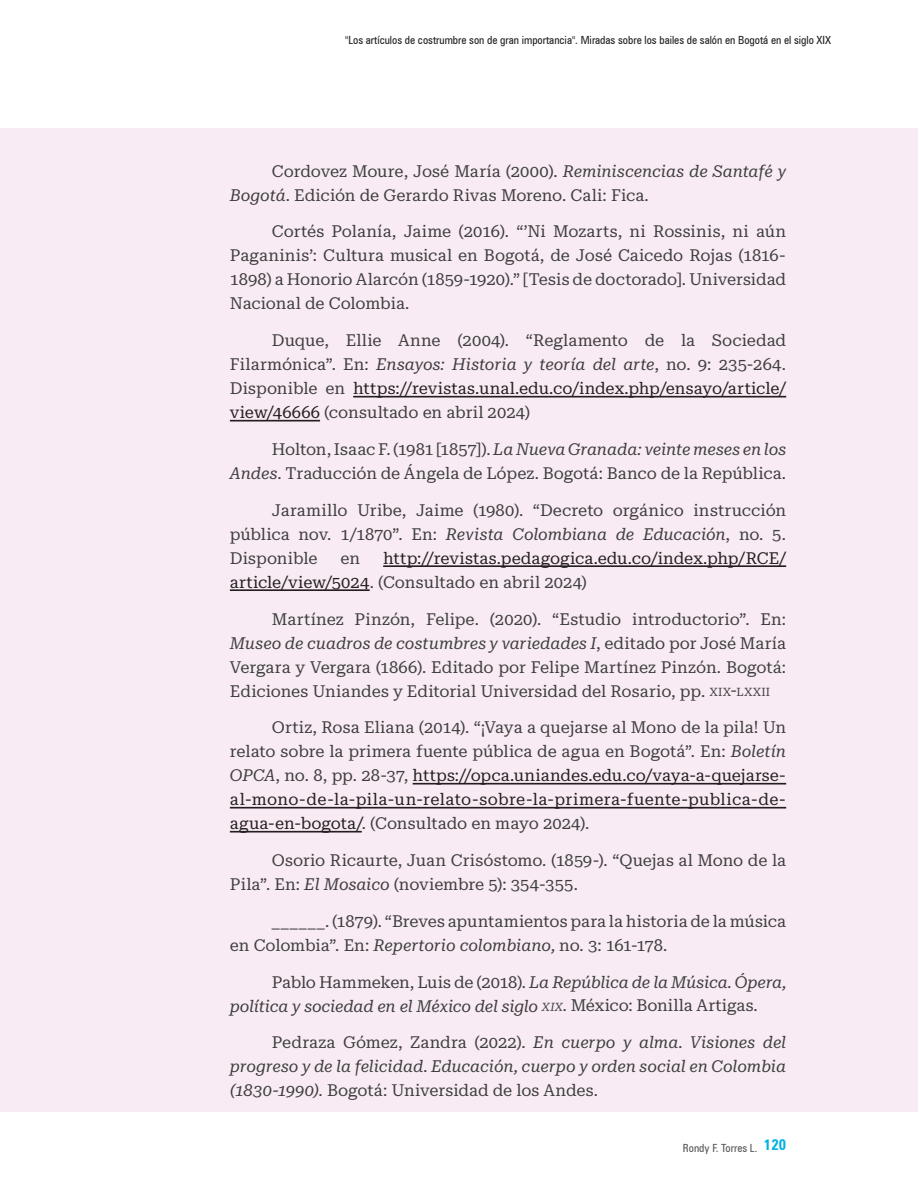
<style>
.page{position:relative;width:918px;height:1188px;background:#fff}
.page>*{position:absolute;margin:0;border:0;box-sizing:border-box;transform-origin:0 0}
.Referencias{font:16.5px/24px "Roboto Serif 20 pt";color:#3e3e3f;text-align:justify}
.Referencias-2{font:italic 16.5px/24px "Roboto Serif 20 pt";letter-spacing:-.01em;color:#3e3e3f}
.Referencias-3{font:16.5px/24px "Roboto Serif 20 pt";letter-spacing:.005em;color:#231f20}
.t1{font:700 15px "Zurich Cn BT";color:#00b2e5}
.t2{font:condensed 11.25px "Zurich BT";color:#231f20}
.t3{font:condensed 11.25px "Zurich BT";color:#57585a}
.s1{font-style:italic}
.s2{color:#231f20}
.s3{color:#3e3e3f}
.s4{font-size:11.55px}
.s5{font-style:inherit}
.s6{font-style:normal}
</style>
<div class="page">
<div style="left:0;top:128px;width:918px;height:983px;background:#f8ebf4"></div>
<hr style="left:353px;top:396px;width:433px;height:2px;background:#231f20">
<hr style="left:230px;top:420px;width:90px;height:2px;background:#231f20">
<hr style="left:383px;top:565px;width:403px;height:2px;background:#231f20">
<hr style="left:230px;top:589px;width:140px;height:2px;background:#231f20">
<hr style="left:413px;top:783px;width:373px;height:2px;background:#231f20">
<hr style="left:230px;top:807px;width:556px;height:2px;background:#231f20">
<hr style="left:230px;top:831px;width:132px;height:2px;background:#231f20">
<p class="t2" style="left:345px;top:33px;width:488px">"Los artículos de costrumbre son de gran importancia". Miradas sobre los bailes de salón en Bogotá en el siglo XIX</p>
<p class="Referencias" style="left:230px;top:158px;width:558px;text-indent:42px">Cordovez Moure, José María (2000). <span class="s1">Reminiscencias de Santafé y<br>Bogotá</span>. Edición de Gerardo Rivas Moreno. Cali: Fica.</p>
<p class="Referencias" style="left:230px;top:218px;width:558px;text-indent:42px">Cortés Polanía, Jaime (2016). “’Ni Mozarts, ni Rossinis, ni aún Paganinis’: Cultura musical en Bogotá, de José Caicedo Rojas (1816- 1898) a Honorio Alarcón (1859-1920).” [Tesis de doctorado]. Universidad Nacional de Colombia.</p>
<p class="Referencias" style="left:230px;top:327px;width:558px;text-indent:42px">Duque, Ellie Anne (2004). “Reglamento de la Sociedad Filarmónica”. En: <span class="s1">Ensayos: Historia y teoría del arte</span>, no. 9: 235-264.<br>Disponible en <span class="s2">https://revistas.unal.edu.co/index.php/ensayo/article/ view/46666</span> (consultado en abril 2024)</p>
<p class="Referencias" style="left:230px;top:436px;width:558px;text-align:right">Holton, Isaac F. (1981 [1857]). <span class="s1">La Nueva Granada: veinte meses en los<br>Andes</span>. Traducción de Ángela de López. Bogotá: Banco de la República.</p>
<p class="Referencias" style="left:230px;top:497px;width:558px;text-indent:42px">Jaramillo Uribe, Jaime (1980). “Decreto orgánico instrucción pública nov. 1/1870”. En: <span class="s1">Revista Colombiana de Educación</span>, no. 5.<br>Disponible</p>
<p class="Referencias-3" style="left:230px;top:545px;width:558px;text-indent:153px">http://revistas.pedagogica.edu.co/index.php/RCE/ article/view/5024<span class="s3">. (Consultado en abril 2024)</span></p>
<p class="Referencias" style="left:230px;top:606px;width:558px;text-indent:42px">Martínez Pinzón, Felipe. (2020). “Estudio introductorio”. En:<br><span class="s1">Museo de cuadros de costumbres y variedades I</span>, editado por José María Vergara y Vergara (1866). Editado por Felipe Martínez Pinzón. Bogotá:<br>Ediciones Uniandes y Editorial Universidad del Rosario, pp. <span class="s4">XIX</span><span class="s5">-</span><span class="s4">LXXII</span></p>
<p class="Referencias" style="left:230px;top:714px;width:558px;text-indent:42px">Ortiz, Rosa Eliana (2014). “¡Vaya a quejarse al Mono de la pila! Un relato sobre la primera fuente pública de agua en Bogotá”. En: <span class="s1">Boletín OPCA</span>, no. 8, pp. 28-37, <span class="s2">https://opca.uniandes.edu.co/vaya-a-quejarse&shy;al-mono-de-la-pila-un-relato-sobre-la-primera-fuente-publica-de&shy;agua-en-bogota/</span>. (Consultado en mayo 2024).</p>
<p class="Referencias" style="left:230px;top:847px;width:558px;text-indent:42px">Osorio Ricaurte, Juan Crisóstomo. (1859-). “Quejas al Mono de la<br>Pila”. En: <span class="s1">El Mosaico</span> (noviembre 5): 354-355.</p>
<p class="Referencias" style="left:230px;top:908px;width:558px;text-indent:42px">______. (1879). “Breves apuntamientos para la historia de la música en Colombia”. En: <span class="s1">Repertorio colombiano,</span> no. 3: 161-178.</p>
<p class="Referencias-2" style="left:230px;top:969px;width:558px;text-indent:42px"><span class="s6">Pablo Hammeken, Luis de (2018).</span> La República de la Música. Ópera, política y sociedad en el México del siglo <span class="s4">xix</span>. <span class="s6">México: Bonilla Artigas.</span></p>
<p class="Referencias-2" style="left:230px;top:1029px;width:558px;text-align:justify;text-indent:42px"><span class="s6">Pedraza Gómez, Zandra (2022).</span> En cuerpo y alma. Visiones del progreso y de la felicidad. Educación, cuerpo y orden social en Colombia (1830-1990)<span class="s6">. Bogotá: Universidad de los Andes.</span></p>
<p class="Referencias" style="left:341px;top:545px;width:21px">en</p>
<p class="t3" style="left:683px;top:1141px;width:76px">Rondy F. Torres L.</p>
<p class="t1" style="left:764px;top:1135px;width:24px">120</p>
</div>
